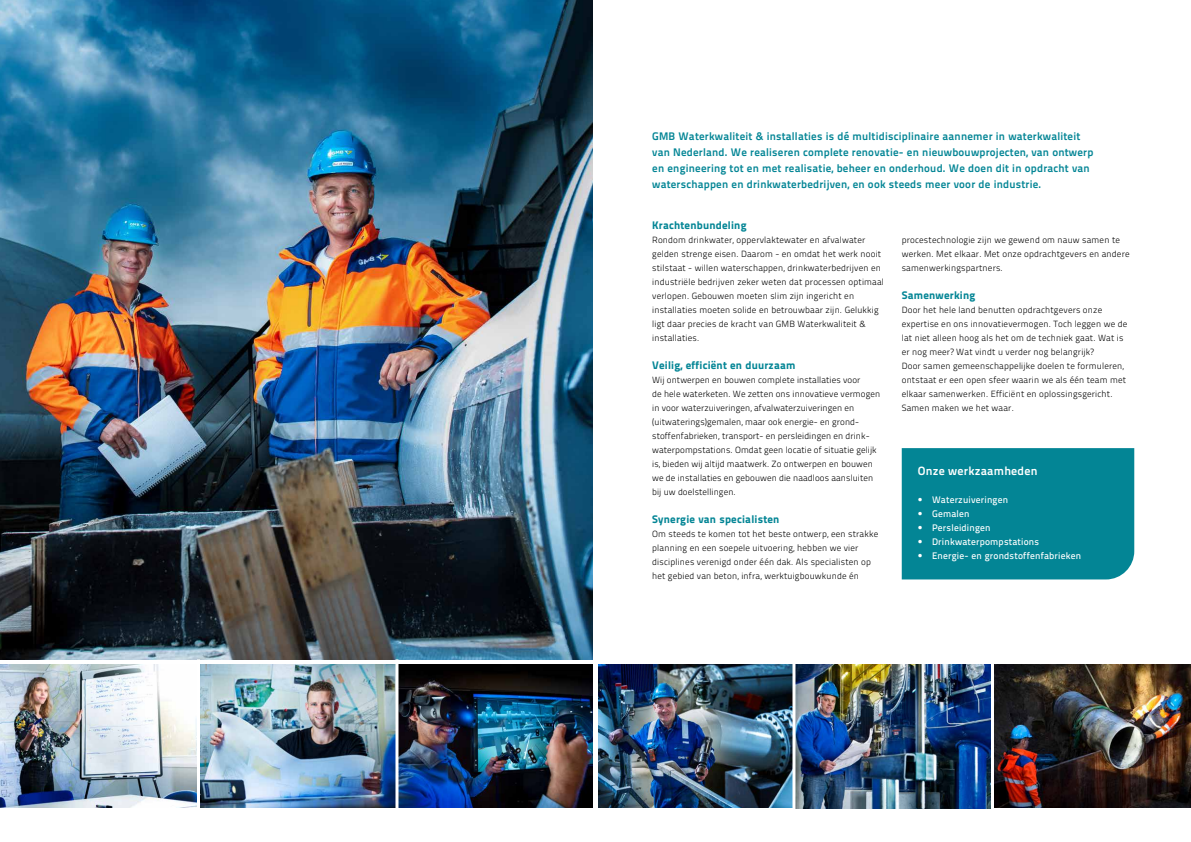
<style>
.page{position:relative;width:1191px;height:842px;background:#fff}
.page>*{position:absolute;margin:0;border:0;box-sizing:border-box;transform-origin:0 0}
.t1{font:700 12px "Titillium Text 22 L";letter-spacing:.02em;color:#fff}
.t2{font:700 11px/16px "Titillium Text 22 L";letter-spacing:.02em;color:#038595}
.t3{font:800 11px "Titillium Text 22 L";letter-spacing:.02em;color:#038595}
.t4{font:500 9.5px "Titillium Text 22 L";letter-spacing:.02em;color:#fff}
.t5{font:300 9px/14px "Titillium Text 22 L";letter-spacing:.02em;color:#000}
</style>
<div class="page">
<img style="left:0;top:664px;width:395px;height:144px">
<img style="left:398px;top:664px;width:194px;height:144px">
<img style="left:795px;top:664px;width:196px;height:144px">
<img style="left:0;top:0;width:592px;height:659px">
<img style="left:598px;top:664px;width:194px;height:144px">
<img style="left:994px;top:664px;width:197px;height:144px">
<hr style="left:197px;top:659px;width:3px;height:154px;background:#fff">
<div style="left:901px;top:448px;width:233px;height:131px;background:#038595"></div>
<p class="t2" style="left:652px;top:128px;width:443px">GMB Waterkwaliteit &amp; installaties is dé multidisciplinaire aannemer in waterkwaliteit van Nederland. We realiseren complete renovatie- en nieuwbouwprojecten, van ontwerp en engineering tot en met realisatie, beheer en onderhoud. We doen dit in opdracht van waterschappen en drinkwaterbedrijven, en ook steeds meer voor de industrie.</p>
<p class="t3" style="left:652px;top:217px;width:96px">Krachtenbundeling</p>
<p class="t5" style="left:652px;top:233px;width:233px">Rondom drinkwater, oppervlaktewater en afvalwater gelden strenge eisen. Daarom - en omdat het werk nooit stilstaat - willen waterschappen, drinkwaterbedrijven en industriële bedrijven zeker weten dat processen optimaal verlopen. Gebouwen moeten slim zijn ingericht en installaties moeten solide en betrouwbaar zijn. Gelukkig ligt daar precies de kracht van GMB Waterkwaliteit &amp; installaties.</p>
<p class="t3" style="left:652px;top:357px;width:145px">Veilig, efficiënt en duurzaam</p>
<p class="t5" style="left:652px;top:373px;width:229px">Wij ontwerpen en bouwen complete installaties voor<br>de hele waterketen. We zetten ons innovatieve vermogen in voor waterzuiveringen, afvalwaterzuiveringen en (uitwaterings)gemalen, maar ook energie- en grond&shy;stoffenfabrieken, transport- en persleidingen en drink&shy;waterpompstations. Omdat geen locatie of situatie gelijk is, bieden wij altijd maatwerk. Zo ontwerpen en bouwen we de installaties en gebouwen die naadloos aansluiten bij uw doelstellingen.</p>
<p class="t3" style="left:652px;top:511px;width:129px">Synergie van specialisten</p>
<p class="t5" style="left:652px;top:527px;width:227px">Om steeds te komen tot het beste ontwerp, een strakke planning en een soepele uitvoering, hebben we vier disciplines verenigd onder één dak. Als specialisten op het gebied van beton, infra, werktuigbouwkunde én</p>
<p class="t5" style="left:901px;top:233px;width:229px">procestechnologie zijn we gewend om nauw samen te werken. Met elkaar. Met onze opdrachtgevers en andere samenwerkingspartners.</p>
<p class="t3" style="left:901px;top:287px;width:75px">Samenwerking</p>
<p class="t5" style="left:901px;top:303px;width:227px">Door het hele land benutten opdrachtgevers onze expertise en ons innovatievermogen. Toch leggen we de lat niet alleen hoog als het om de techniek gaat. Wat is er nog meer? Wat vindt u verder nog belangrijk?<br>Door samen gemeenschappelijke doelen te formuleren, ontstaat er een open sfeer waarin we als één team met elkaar samenwerken. Efficiënt en oplossingsgericht.<br>Samen maken we het waar.</p>
<h1 class="t1" style="left:918px;top:462px;width:121px">Onze werkzaamheden</h1>
<p class="t4" style="left:918px;top:492px;width:92px">• Waterzuiveringen</p>
<p class="t4" style="left:918px;top:507px;width:53px">• Gemalen</p>
<p class="t4" style="left:918px;top:521px;width:74px">• Persleidingen</p>
<p class="t4" style="left:918px;top:535px;width:123px">• Drinkwaterpompstations</p>
<p class="t4" style="left:918px;top:549px;width:165px">• Energie- en grondstoffenfabrieken</p>
</div>
